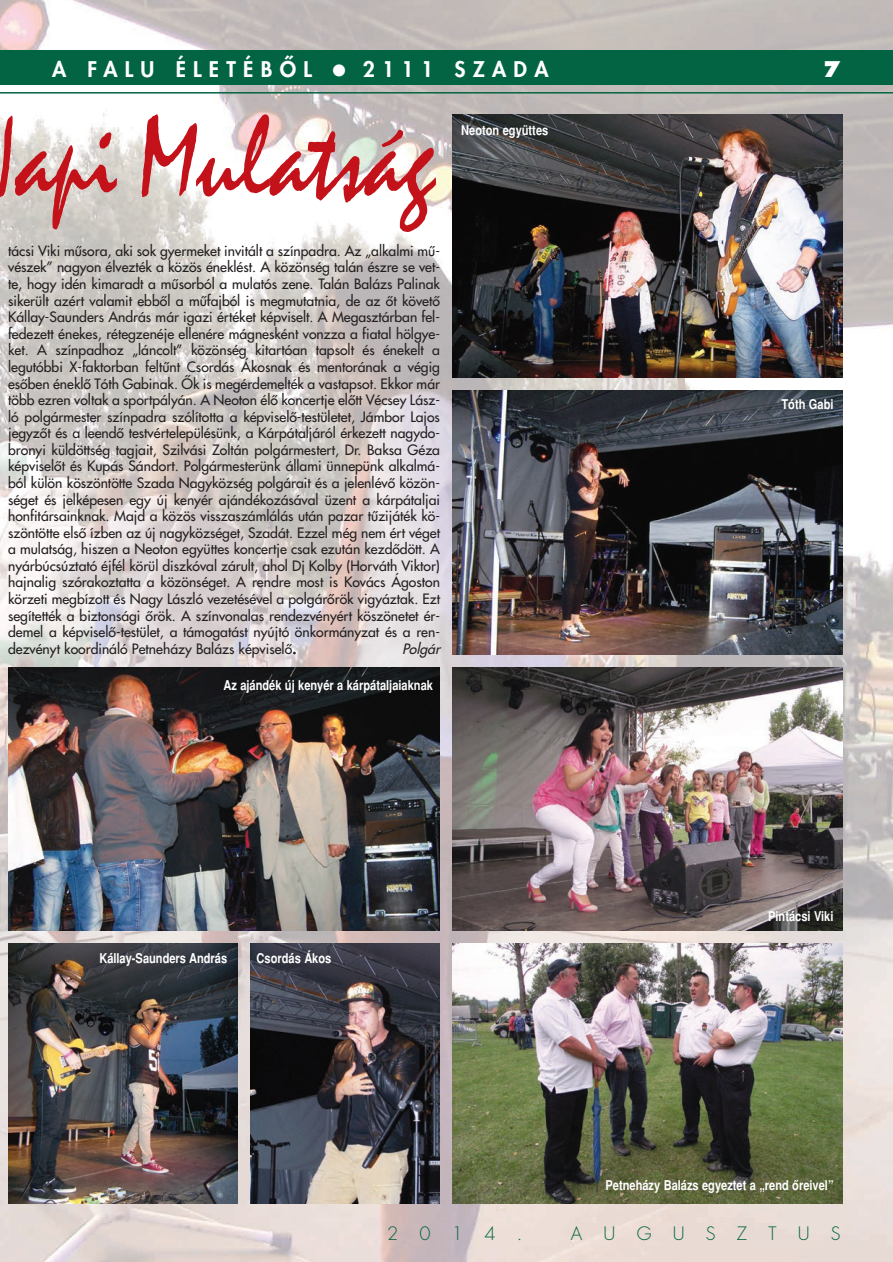
<style>
.page{position:relative;width:893px;height:1262px;background:#fff}
.page>*{position:absolute;margin:0;border:0;box-sizing:border-box;transform-origin:0 0}
.t1{font:111.6px "Mistral AH";color:#c4121a;scale:.83 1}
.t2{font:800 21px "H Futura";letter-spacing:.345em;color:#fff}
.t3{font:700 21px "H Futura Extra";color:#fff}
.t4{font:300 18px "H Futura";letter-spacing:1.18em;color:#026442}
.t5{font:13.95px/16.5px "Futura AH";color:#231f20;text-align:justify}
.t6{font:italic 13.95px "Futura AH";color:#231f20}
.t7{font:700 13.5px "H Helvetica Narrow";color:#fff}
</style>
<div class="page">
<img style="left:0;top:0;width:892px;height:1261px">
<img style="left:452px;top:114px;width:390px;height:264px">
<img style="left:452px;top:390px;width:390px;height:264px">
<img style="left:452px;top:667px;width:390px;height:263px">
<img style="left:452px;top:943px;width:390px;height:260px">
<img style="left:8px;top:943px;width:230px;height:260px">
<img style="left:251px;top:943px;width:189px;height:260px">
<img style="left:8px;top:667px;width:432px;height:263px">
<div style="left:0;top:50px;width:892px;height:34px;background:#026442"></div>
<hr style="left:0;top:92px;width:892px;height:2px;background:#026442">
<h2 class="t2" style="left:52px;top:59px;width:261px">A FALU ÉLETÉBÔL</h2>
<h2 class="t2" style="left:363px;top:59px;width:187px">2111 SZADA</h2>
<h2 class="t3" style="left:823px;top:60px;width:19px">7</h2>
<h1 class="t1" style="left:15px;top:117px;width:507px">api Mulatság</h1>
<p class="t5" style="left:8px;top:243px;width:433px">tácsi Viki mûsora, aki sok gyermeket invitált a színpadra. Az „alkalmi mû&shy;vészek” nagyon élvezték a közös éneklést. A közönség talán észre se vet&shy;te, hogy idén kimaradt a mûsorból a mulatós zene. Talán Balázs Palinak sikerült azért valamit ebbôl a mûfajból is megmutatnia, de az ôt követô Kállay-Saunders András már igazi értéket képviselt. A Megasztárban fel&shy;fedezett énekes, rétegzenéje ellenére mágnesként vonzza a fiatal hölgye&shy;ket. A színpadhoz „láncolt” közönség kitartóan tapsolt és énekelt a legutóbbi X-faktorban feltûnt Csordás Ákosnak és mentorának a végig esôben éneklô Tóth Gabinak. Ôk is megérdemelték a vastapsot. Ekkor már több ezren voltak a sportpályán. A Neoton élô koncertje elôtt Vécsey Lász&shy;ló polgármester színpadra szólította a képviselô-testületet, Jámbor Lajos jegyzôt és a leendô testvértelepülésünk, a Kárpátaljáról érkezett nagydo&shy;bronyi küldöttség tagjait, Szilvási Zoltán polgármestert, Dr. Baksa Géza képviselôt és Kupás Sándort. Polgármesterünk állami ünnepünk alkalmá&shy;ból külön köszöntötte Szada Nagyközség polgárait és a jelenlévô közön&shy;séget és jelképesen egy új kenyér ajándékozásával üzent a kárpátaljai honfitársainknak. Majd a közös visszaszámlálás után pazar tûzijáték kö&shy;szöntötte elsô ízben az új nagyközséget, Szadát. Ezzel még nem ért véget a mulatság, hiszen a Neoton együttes koncertje csak ezután kezdôdött. A nyárbúcsúztató éjfél körül diszkóval zárult, ahol Dj Kolby (Horváth Viktor) hajnalig szórakoztatta a közönséget. A rendre most is Kovács Ágoston körzeti megbízott és Nagy László vezetésével a polgárôrök vigyáztak. Ezt segítették a biztonsági ôrök. A színvonalas rendezvényért köszönetet ér&shy;demel a képviselô-testület, a támogatást nyújtó önkormányzat és a ren&shy;dezvényt koordináló Petneházy Balázs képviselô.</p>
<p class="t6" style="left:402px;top:641px;width:43px">Polgár</p>
<p class="t7" style="left:223px;top:680px;width:211px">Az ajándék új kenyér a kárpátaljaiaknak</p>
<p class="t7" style="left:461px;top:125px;width:89px">Neoton együttes</p>
<p class="t7" style="left:781px;top:399px;width:53px">Tóth Gabi</p>
<p class="t7" style="left:99px;top:953px;width:129px">Kállay-Saunders András</p>
<p class="t7" style="left:256px;top:953px;width:76px">Csordás Ákos</p>
<p class="t7" style="left:768px;top:910px;width:67px">Pintácsi Viki</p>
<p class="t7" style="left:605px;top:1180px;width:229px">Petneházy Balázs egyeztet a „rend ôreivel”</p>
<p class="t4" style="left:387px;top:1224px;width:137px">2014.</p>
<p class="t4" style="left:571px;top:1224px;width:271px">AUGUSZTUS</p>
</div>
